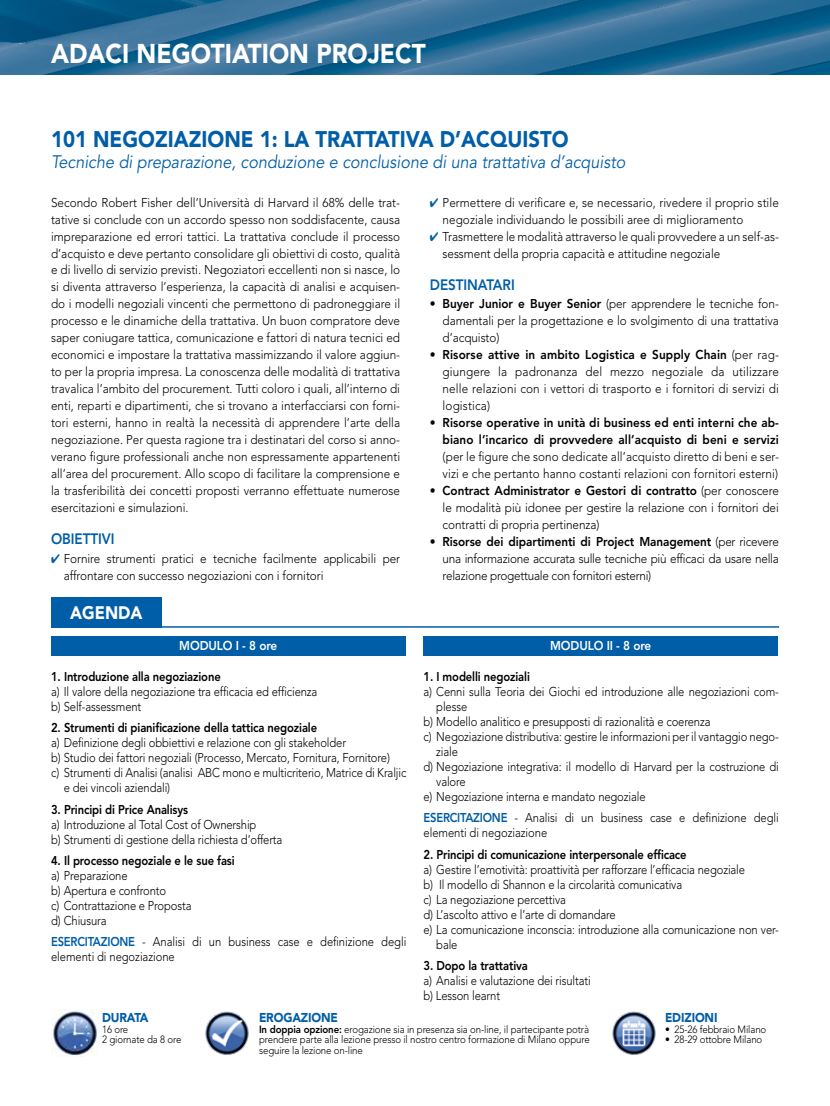
<style>
.page{position:relative;width:830px;height:1106px;background:#fff}
.page>*{position:absolute;margin:0;border:0;box-sizing:border-box;transform-origin:0 0}
.t1{font:900 27px "Avenir";color:#fff;scale:.9 1}
.t2{font:900 22.5px "Avenir";color:#005ea8;scale:.9 1}
.t3{font:italic 18px "Avenir";color:#005ea8;scale:.9 1}
.t4{font:900 18px "Avenir";color:#fff;scale:.9 1}
.t5{font:800 15px "Avenir";letter-spacing:-.005em;color:#005ea8;scale:.9 1}
.t6{font:300 12.75px/17px "Avenir";letter-spacing:-.01em;color:#000;text-align:justify;scale:.92 1}
.t7{font:300 12.75px/15px "Avenir";letter-spacing:-.01em;color:#000;scale:.88 1}
.t8{font:800 12.75px "Avenir";letter-spacing:-.01em;color:#000;scale:.88 1}
.t9{font:300 12.75px/17px "Avenir";letter-spacing:.01em;color:#000;scale:.92 1}
.t10{font:800 12.75px/17px "Avenir";letter-spacing:.01em;color:#000;text-align:right;scale:.92 1}
.t11{font:800 12.75px "Avenir";letter-spacing:-.01em;color:#fff;scale:.92 1}
.t12{font:900 12.75px "Avenir";letter-spacing:-.01em;color:#005ea8;scale:.92 1}
.t13{font:300 10.5px/10.5px "Avenir";letter-spacing:-.01em;color:#000;scale:.92 1}
.s1{color:#005ea8}
.s2{font-weight:800;color:#005ea8}
.s3{font-weight:800}
.s4{font-weight:300}
</style>
<div class="page">
<img style="left:0;top:0;width:829px;height:74px">
<svg style="left:669px;top:33px;width:107px;height:35px;background:#236b95"></svg>
<img style="left:51px;top:1009px;width:46px;height:47px">
<img style="left:205px;top:1011px;width:44px;height:44px">
<img style="left:612px;top:1011px;width:44px;height:44px">
<div style="left:51px;top:636px;width:354px;height:19px;background:#005ea8"></div>
<div style="left:423px;top:636px;width:354px;height:19px;background:#005ea8"></div>
<div style="left:51px;top:596px;width:111px;height:31px;background:#005ea8"></div>
<hr style="left:51px;top:626px;width:727px;height:1px;background:#005ea8">
<h1 class="t1" style="left:51px;top:37px;width:417px">ADACI NEGOTIATION PROJECT</h1>
<h2 class="t2" style="left:51px;top:125px;width:576px">101 NEGOZIAZIONE 1: LA TRATTATIVA D’ACQUISTO</h2>
<h3 class="t3" style="left:51px;top:151px;width:639px">Tecniche di preparazione, conduzione e conclusione di una trattativa d’acquisto</h3>
<p class="t6" style="left:51px;top:194px;width:381px">Secondo Robert Fisher dell’Università di Harvard il 68% delle trat&shy;tative si conclude con un accordo spesso non soddisfacente, causa impreparazione ed errori tattici. La trattativa conclude il processo d’acquisto e deve pertanto consolidare gli obiettivi di costo, qualità e di livello di servizio previsti. Negoziatori eccellenti non si nasce, lo si diventa attraverso l’esperienza, la capacità di analisi e acquisen&shy;do i modelli negoziali vincenti che permettono di padroneggiare il processo e le dinamiche della trattativa. Un buon compratore deve saper coniugare tattica, comunicazione e fattori di natura tecnici ed economici e impostare la trattativa massimizzando il valore aggiun&shy;to per la propria impresa. La conoscenza delle modalità di trattativa travalica l’ambito del procurement. Tutti coloro i quali, all’interno di enti, reparti e dipartimenti, che si trovano a interfacciarsi con forni&shy;tori esterni, hanno in realtà la necessità di apprendere l’arte della negoziazione. Per questa ragione tra i destinatari del corso si anno&shy;verano figure professionali anche non espressamente appartenenti all’area del procurement. Allo scopo di facilitare la comprensione e la trasferibilità dei concetti proposti verranno effettuate numerose esercitazioni e simulazioni.</p>
<p class="t5" style="left:51px;top:530px;width:72px">OBIETTIVI</p>
<p class="t6" style="left:64px;top:550px;width:367px;text-indent:-13px"><span class="s1">✔</span> Fornire strumenti pratici e tecniche facilmente applicabili per affrontare con successo negoziazioni con i fornitori</p>
<h3 class="t4" style="left:70px;top:602px;width:82px">AGENDA</h3>
<p class="t11" style="left:179px;top:638px;width:108px">MODULO I - 8 ore</p>
<p class="t8" style="left:51px;top:668px;width:194px">1. Introduzione alla negoziazione</p>
<p class="t7" style="left:51px;top:684px;width:304px">a) Il valore della negoziazione tra efficacia ed efficienza b) Self-assessment</p>
<p class="t8" style="left:51px;top:720px;width:304px">2. Strumenti di pianificazione della tattica negoziale</p>
<p class="t7" style="left:51px;top:735px;width:336px">a) Definizione degli obbiettivi e relazione con gli stakeholder</p>
<p class="t7" style="left:51px;top:750px;width:386px">b) Studio dei fattori negoziali (Processo, Mercato, Fornitura, Fornitore)</p>
<p class="t7" style="left:51px;top:765px;width:405px">c) Strumenti di Analisi (analisi ABC mono e multicriterio, Matrice di Kraljic</p>
<p class="t7" style="left:64px;top:780px;width:122px">e dei vincoli aziendali)</p>
<p class="t8" style="left:51px;top:801px;width:157px">3. Principi di Price Analisys</p>
<p class="t7" style="left:51px;top:816px;width:264px">a) Introduzione al Total Cost of Ownership<br>b) Strumenti di gestione della richiesta d’offerta</p>
<p class="t8" style="left:51px;top:853px;width:210px">4. Il processo negoziale e le sue fasi</p>
<p class="t7" style="left:51px;top:868px;width:161px">a) Preparazione<br>b) Apertura e confronto<br>c) Contrattazione e Proposta d) Chiusura</p>
<p class="t7" style="left:51px;top:934px;width:405px"><span class="s2">ESERCITAZIONE</span> - Analisi di un business case e definizione degli elementi di negoziazione</p>
<p class="t6" style="left:442px;top:194px;width:367px;text-indent:-13px"><span class="s1">✔</span> Permettere di verificare e, se necessario, rivedere il proprio stile negoziale individuando le possibili aree di miglioramento</p>
<p class="t6" style="left:442px;top:228px;width:367px;text-indent:-13px"><span class="s1">✔</span> Trasmettere le modalità attraverso le quali provvedere a un self-as&shy;sessment della propria capacità e attitudine negoziale</p>
<p class="t5" style="left:429px;top:276px;width:96px">DESTINATARI</p>
<p class="t6" style="left:442px;top:295px;width:367px;text-indent:-13px">• <span class="s3">Buyer Junior e Buyer Senior</span> (per apprendere le tecniche fon&shy;damentali per la progettazione e lo svolgimento di una trattativa d’acquisto)</p>
<p class="t6" style="left:442px;top:346px;width:367px;text-indent:-13px">• <span class="s3">Risorse attive in ambito Logistica e Supply Chain</span> (per rag&shy;giungere la padronanza del mezzo negoziale da utilizzare nelle relazioni con i vettori di trasporto e i fornitori di servizi di logistica)</p>
<p class="t10" style="left:429px;top:414px;width:381px"><span class="s4">•</span> Risorse operative in unità di business ed enti interni che ab&shy;biano l’incarico di provvedere all’acquisto di beni e servizi</p>
<p class="t9" style="left:442px;top:448px;width:367px">(per le figure che sono dedicate all’acquisto diretto di beni e ser&shy;vizi e che pertanto hanno costanti relazioni con fornitori esterni)</p>
<p class="t6" style="left:442px;top:482px;width:367px;text-indent:-13px">• <span class="s3">Contract Administrator e Gestori di contratto</span> (per conoscere le modalità più idonee per gestire la relazione con i fornitori dei contratti di propria pertinenza)</p>
<p class="t6" style="left:442px;top:533px;width:367px;text-indent:-13px">• <span class="s3">Risorse dei dipartimenti di Project Management</span> (per ricevere una informazione accurata sulle tecniche più efficaci da usare nella relazione progettuale con fornitori esterni)</p>
<p class="t11" style="left:550px;top:638px;width:111px">MODULO II - 8 ore</p>
<p class="t8" style="left:423px;top:668px;width:122px">1. I modelli negoziali</p>
<p class="t7" style="left:423px;top:684px;width:405px">a) Cenni sulla Teoria dei Giochi ed introduzione alle negoziazioni com-</p>
<p class="t7" style="left:436px;top:699px;width:37px">plesse</p>
<p class="t7" style="left:423px;top:714px;width:327px">b) Modello analitico e presupposti di razionalità e coerenza</p>
<p class="t7" style="left:423px;top:729px;width:405px">c) Negoziazione distributiva: gestire le informazioni per il vantaggio nego-</p>
<p class="t7" style="left:436px;top:744px;width:26px">ziale</p>
<p class="t7" style="left:423px;top:759px;width:405px">d) Negoziazione integrativa: il modello di Harvard per la costruzione di</p>
<p class="t7" style="left:436px;top:774px;width:35px">valore</p>
<p class="t7" style="left:423px;top:789px;width:254px">e) Negoziazione interna e mandato negoziale</p>
<p class="t7" style="left:423px;top:810px;width:405px"><span class="s2">ESERCITAZIONE</span> - Analisi di un business case e definizione degli elementi di negoziazione</p>
<p class="t8" style="left:423px;top:846px;width:300px">2. Principi di comunicazione interpersonale efficace</p>
<p class="t7" style="left:423px;top:861px;width:367px">a) Gestire l’emotività: proattività per rafforzare l’efficacia negoziale</p>
<p class="t7" style="left:423px;top:876px;width:295px">b) Il modello di Shannon e la circolarità comunicativa</p>
<p class="t7" style="left:423px;top:891px;width:163px">c) La negoziazione percettiva</p>
<p class="t7" style="left:423px;top:906px;width:220px">d) L’ascolto attivo e l’arte di domandare</p>
<p class="t7" style="left:423px;top:921px;width:405px">e) La comunicazione inconscia: introduzione alla comunicazione non ver-</p>
<p class="t7" style="left:436px;top:936px;width:26px">bale</p>
<p class="t8" style="left:423px;top:958px;width:120px">3. Dopo la trattativa</p>
<p class="t7" style="left:423px;top:973px;width:191px">a) Analisi e valutazione dei risultati b) Lesson learnt</p>
<p class="t12" style="left:102px;top:1010px;width:52px">DURATA</p>
<p class="t13" style="left:102px;top:1023px;width:88px">16 ore<br>2 giornate da 8 ore</p>
<p class="t12" style="left:259px;top:1010px;width:87px">EROGAZIONE</p>
<p class="t13" style="left:259px;top:1023px;width:361px;text-align:justify"><span class="s3">In doppia opzione:</span> erogazione sia in presenza sia on-line, il partecipante potrà prendere parte alla lezione presso il nostro centro formazione di Milano oppure seguire la lezione on-line</p>
<p class="t12" style="left:664px;top:1010px;width:58px">EDIZIONI</p>
<p class="t13" style="left:664px;top:1023px;width:111px">• 25-26 febbraio Milano</p>
<p class="t13" style="left:664px;top:1034px;width:107px">• 28-29 ottobre Milano</p>
</div>
